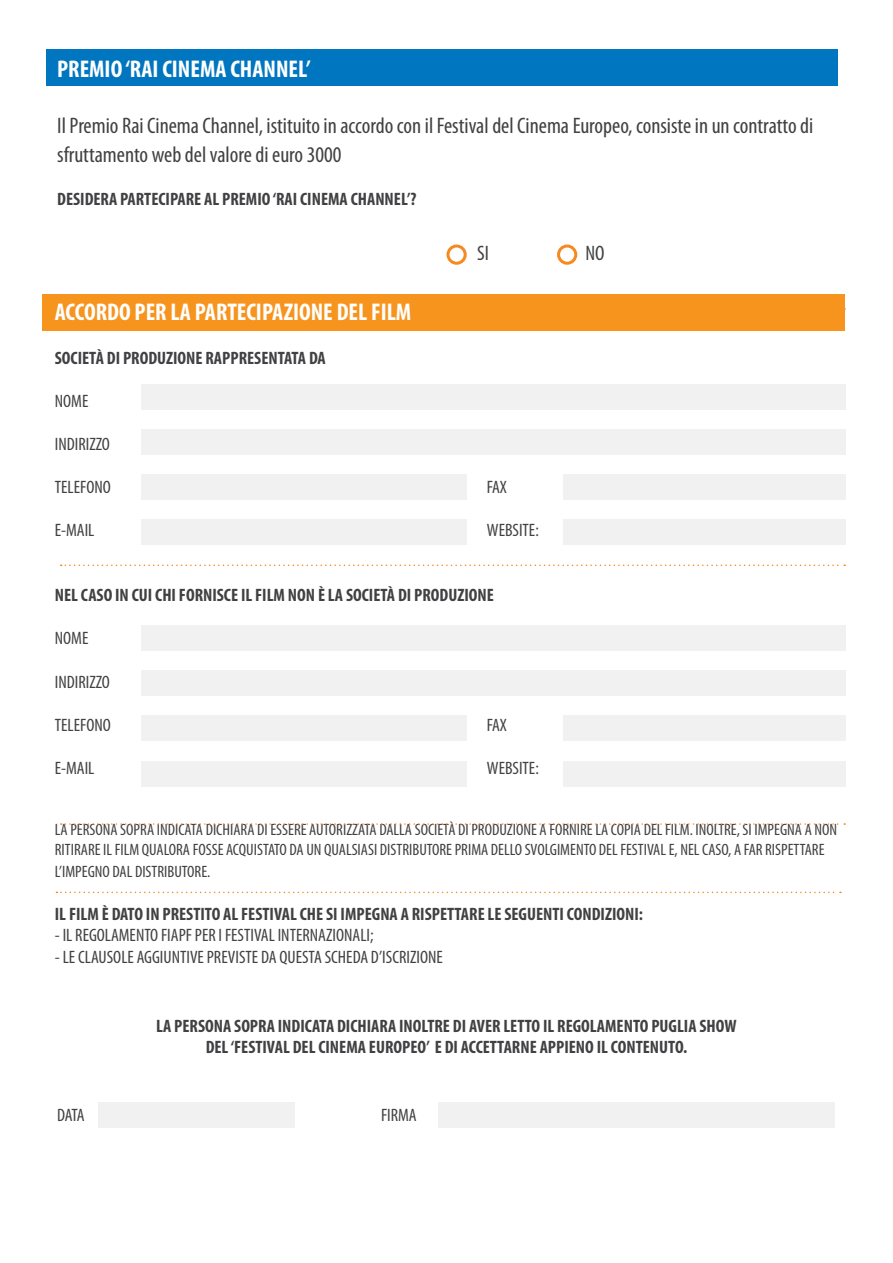
<style>
.page{position:relative;width:893px;height:1263px;background:#fff}
.page>*{position:absolute;margin:0;border:0;box-sizing:border-box;transform-origin:0 0}
.t1{font:700 condensed 24.3px "Myriad Pro";color:#fff}
.t2{font:condensed 22.5px/29.1px "Myriad Pro";color:#414042}
.t3{font:condensed 21px "Myriad Pro";color:#414042}
.t4{font:700 condensed 18px/21.6px "Myriad Pro";color:#414042;text-align:center}
.t5{font:condensed 18px "Myriad Pro";color:#414042}
.t6{font:condensed 16.5px/19.8px "Myriad Pro";color:#414042}
</style>
<div class="page">
<div style="left:47px;top:49px;width:791px;height:37px;background:#0076c0"></div>
<div style="left:446px;top:244px;width:21px;height:21px;border:3px solid #f6891f;border-radius:50%"></div>
<div style="left:557px;top:244px;width:20px;height:21px;border:3px solid #f6891f;border-radius:50%"></div>
<div style="left:43px;top:294px;width:802px;height:37px;background:#f7941e"></div>
<div style="left:142px;top:384px;width:704px;height:26px;background:#f1f1f2"></div>
<div style="left:142px;top:625px;width:704px;height:26px;background:#f1f1f2"></div>
<div style="left:142px;top:429px;width:704px;height:26px;background:#f1f1f2"></div>
<div style="left:142px;top:671px;width:704px;height:25px;background:#f1f1f2"></div>
<div style="left:142px;top:474px;width:325px;height:26px;background:#f1f1f2"></div>
<div style="left:142px;top:716px;width:325px;height:25px;background:#f1f1f2"></div>
<div style="left:563px;top:474px;width:283px;height:26px;background:#f1f1f2"></div>
<div style="left:563px;top:716px;width:283px;height:25px;background:#f1f1f2"></div>
<div style="left:142px;top:519px;width:325px;height:26px;background:#f1f1f2"></div>
<div style="left:142px;top:761px;width:325px;height:25px;background:#f1f1f2"></div>
<div style="left:563px;top:519px;width:283px;height:26px;background:#f1f1f2"></div>
<div style="left:563px;top:761px;width:283px;height:25px;background:#f1f1f2"></div>
<svg style="left:61px;top:564px;width:784px;height:2px"></svg>
<svg style="left:61px;top:823px;width:784px;height:2px"></svg>
<svg style="left:56px;top:892px;width:785px;height:1px"></svg>
<div style="left:98px;top:1102px;width:197px;height:25px;background:#f1f1f2"></div>
<div style="left:438px;top:1102px;width:397px;height:25px;background:#f1f1f2"></div>
<h1 class="t1" style="left:57px;top:53px;width:255px">PREMIO ‘RAI CINEMA CHANNEL’</h1>
<p class="t2" style="left:57px;top:110px;width:758px">Il Premio Rai Cinema Channel, istituito in accordo con il Festival del Cinema Europeo, consiste in un contratto di sfruttamento web del valore di euro 3000</p>
<p class="t4" style="left:57px;top:188px;width:361px">DESIDERA PARTECIPARE AL PREMIO ‘RAI CINEMA CHANNEL’?</p>
<p class="t3" style="left:477px;top:241px;width:13px">SI</p>
<p class="t3" style="left:585px;top:241px;width:21px">NO</p>
<h1 class="t1" style="left:55px;top:297px;width:358px">ACCORDO PER LA PARTECIPAZIONE DEL FILM</h1>
<p class="t4" style="left:55px;top:346px;width:273px">SOCIETÀ DI PRODUZIONE RAPPRESENTATA DA</p>
<p class="t5" style="left:55px;top:390px;width:35px">NOME</p>
<p class="t5" style="left:55px;top:433px;width:57px">INDIRIZZO</p>
<p class="t5" style="left:55px;top:476px;width:57px">TELEFONO</p>
<p class="t5" style="left:487px;top:476px;width:22px">FAX</p>
<p class="t5" style="left:55px;top:519px;width:41px">E-MAIL</p>
<p class="t5" style="left:487px;top:519px;width:53px">WEBSITE:</p>
<p class="t4" style="left:55px;top:584px;width:440px">NEL CASO IN CUI CHI FORNISCE IL FILM NON È LA SOCIETÀ DI PRODUZIONE</p>
<p class="t5" style="left:55px;top:627px;width:35px">NOME</p>
<p class="t5" style="left:55px;top:671px;width:57px">INDIRIZZO</p>
<p class="t5" style="left:55px;top:714px;width:57px">TELEFONO</p>
<p class="t5" style="left:487px;top:714px;width:22px">FAX</p>
<p class="t5" style="left:55px;top:757px;width:41px">E-MAIL</p>
<p class="t5" style="left:487px;top:757px;width:53px">WEBSITE:</p>
<p class="t6" style="left:55px;top:820px;width:784px">LA PERSONA SOPRA INDICATA DICHIARA DI ESSERE AUTORIZZATA DALLA SOCIETÀ DI PRODUZIONE A FORNIRE LA COPIA DEL FILM. INOLTRE, SI IMPEGNA A NON<br>RITIRARE IL FILM QUALORA FOSSE ACQUISTATO DA UN QUALSIASI DISTRIBUTORE PRIMA DELLO SVOLGIMENTO DEL FESTIVAL E, NEL CASO, A FAR RISPETTARE</p>
<p class="t6" style="left:55px;top:861px;width:157px">L’IMPEGNO DAL DISTRIBUTORE.</p>
<p class="t4" style="left:55px;top:903px;width:590px">IL FILM È DATO IN PRESTITO AL FESTIVAL CHE SI IMPEGNA A RISPETTARE LE SEGUENTI CONDIZIONI:</p>
<p class="t5" style="left:55px;top:924px;width:320px">- IL REGOLAMENTO FIAPF PER I FESTIVAL INTERNAZIONALI;</p>
<p class="t5" style="left:55px;top:946px;width:389px">- LE CLAUSOLE AGGIUNTIVE PREVISTE DA QUESTA SCHEDA D’ISCRIZIONE</p>
<p class="t4" style="left:156px;top:1014px;width:582px">LA PERSONA SOPRA INDICATA DICHIARA INOLTRE DI AVER LETTO IL REGOLAMENTO PUGLIA SHOW<br>DEL ‘FESTIVAL DEL CINEMA EUROPEO’ E DI ACCETTARNE APPIENO IL CONTENUTO.</p>
<p class="t5" style="left:57px;top:1104px;width:29px">DATA</p>
<p class="t5" style="left:381px;top:1104px;width:37px">FIRMA</p>
</div>
